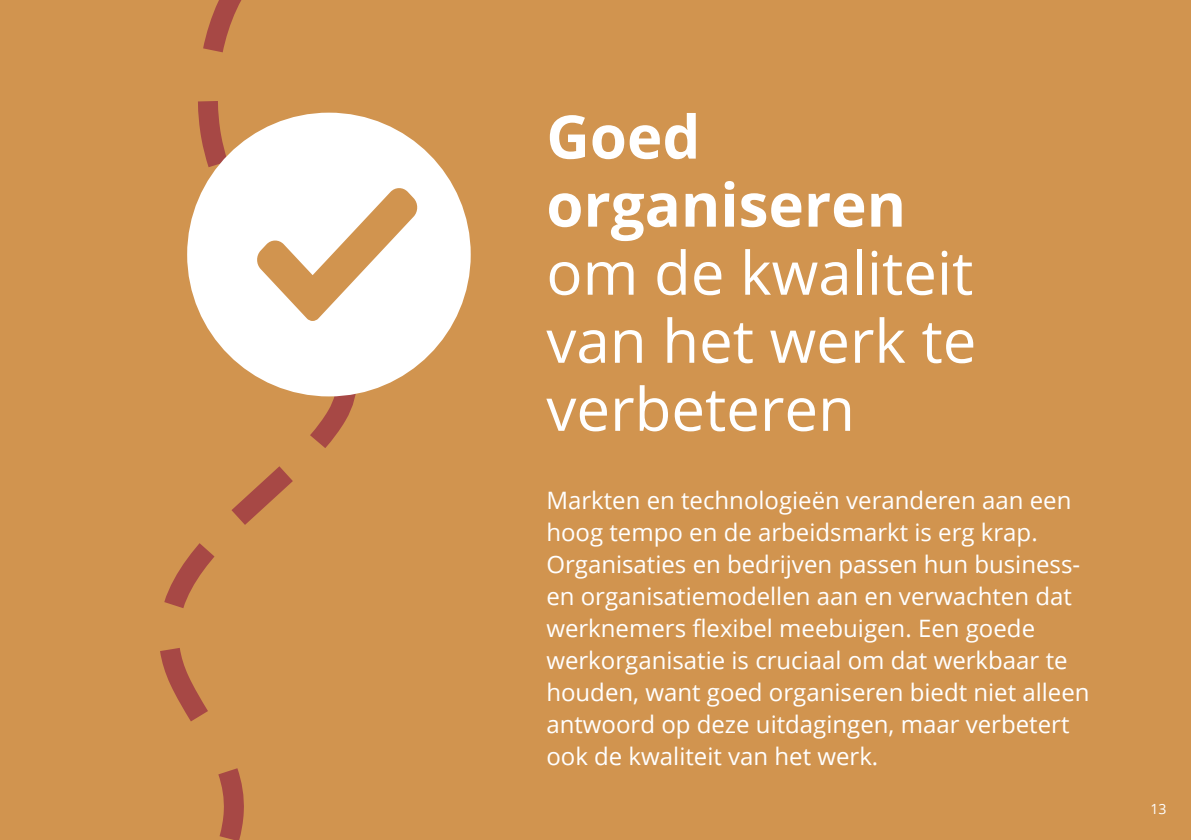
<style>
.page{position:relative;width:1191px;height:840px;background:#fff}
.page>*{position:absolute;margin:0;border:0;box-sizing:border-box;transform-origin:0 0}
.t1{font:60px/68px "Open Sans";color:#fff;text-align:justify}
.t2{font:700 60px/68px "Open Sans";color:#fff}
.t3{font:24px/32px "Open Sans";color:#fff}
.t4{font:14px "Open Sans";color:#fff}
</style>
<div class="page">
<div style="left:0;top:0;width:1191px;height:839px;background:#d1944f"></div>
<svg style="left:160px;top:0;width:206px;height:839px"></svg>
<div style="left:187px;top:113px;width:284px;height:283px;background:#fff;border-radius:50%"></div>
<svg style="left:205px;top:171px;width:213px;height:150px"></svg>
<h1 class="t2" style="left:546px;top:101px;width:361px">Goed organiseren</h1>
<h1 class="t1" style="left:546px;top:237px;width:431px">om de kwaliteit van het werk te verbeteren</h1>
<p class="t3" style="left:546px;top:483px;width:545px">Markten en technologieën veranderen aan een hoog tempo en de arbeidsmarkt is erg krap.<br>Organisaties en bedrijven passen hun business&shy;en organisatiemodellen aan en verwachten dat werknemers flexibel meebuigen. Een goede werkorganisatie is cruciaal om dat werkbaar te houden, want goed organiseren biedt niet alleen antwoord op deze uitdagingen, maar verbetert ook de kwaliteit van het werk.</p>
<p class="t4" style="left:1150px;top:799px;width:18px">13</p>
</div>
